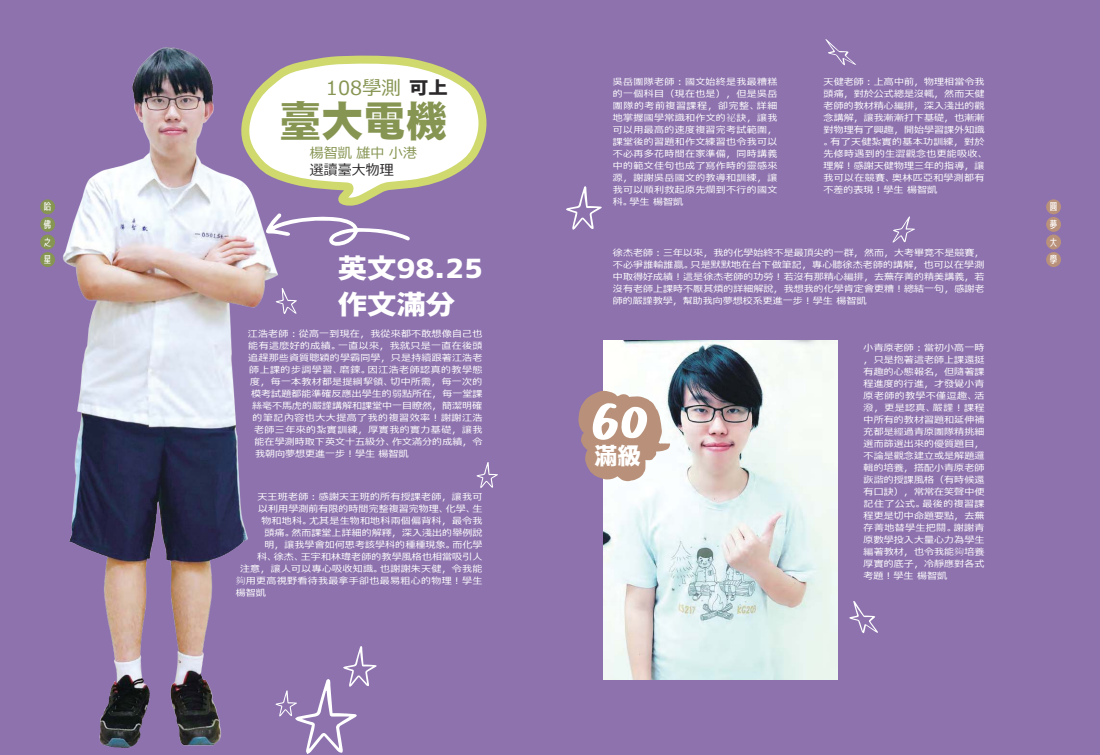
<style>
.page{position:relative;width:1100px;height:755px;background:#fff}
.page>*{position:absolute;margin:0;border:0;box-sizing:border-box;transform-origin:0 0}
.t1{font:60.2px "tams font 015";color:#fff}
.t2{font:42px "DF Gothic EB WIN RKSJ H";color:#869552}
.t3{font:26.4px/35.2px "Corporate Logo Bold";color:#fff;scale:1.11 1}
.t4{font:23.4px "DF Gothic EB WIN RKSJ H";color:#fff}
.t5{font:19.5px "Meiryo UI";color:#869552}
.t6{font:17.4px "Corporate Logo Bold";color:#2c292a;scale:1.11 1}
.t7{font:14px "Meiryo UI";color:#869552}
.t8{font:14px "Meiryo UI";color:#2c292a}
.t9{font:10.1px/17.6px "Senobi Gothic Regular";color:#fff;text-align:justify}
.t10{font:9px/12px "Meiryo UI";letter-spacing:.02em;color:#fff;text-align:justify;scale:1.11 1}
.t11{font:9px "Meiryo UI";letter-spacing:.045em;color:#fff;scale:1.11 1}
.t12{font:9px "Meiryo UI";color:#fff;scale:1.11 1}
.t13{font:9px "Meiryo UI";letter-spacing:.04em;color:#fff;scale:1.11 1}
.s1{font-family:"Adobe Ming Std";font-weight:300}
</style>
<div class="page">
<div style="left:0;top:0;width:1100px;height:754px;background:#8d72ae"></div>
<img style="left:603px;top:340px;width:235px;height:338px">
<div style="left:40px;top:199px;width:15px;height:15px;background:#869552;border-radius:7px"></div>
<div style="left:40px;top:217px;width:15px;height:15px;background:#869552;border-radius:7px"></div>
<div style="left:40px;top:234px;width:15px;height:15px;background:#869552;border-radius:7px"></div>
<div style="left:40px;top:252px;width:15px;height:15px;background:#869552;border-radius:7px"></div>
<div style="left:1046px;top:199px;width:15px;height:15px;background:#b9917a;border-radius:50%"></div>
<div style="left:1046px;top:217px;width:15px;height:15px;background:#b9917a;border-radius:7px"></div>
<div style="left:1046px;top:234px;width:15px;height:15px;background:#b9917a;border-radius:50%"></div>
<div style="left:1046px;top:252px;width:15px;height:15px;background:#b9917a;border-radius:50%"></div>
<svg style="left:291px;top:55px;width:196px;height:151px"></svg>
<svg style="left:291px;top:216px;width:119px;height:29px"></svg>
<img style="left:48px;top:47px;width:243px;height:701px">
<svg style="left:578px;top:390px;width:92px;height:91px;background:#c1a397"></svg>
<svg style="left:476px;top:462px;width:22px;height:26px"></svg>
<svg style="left:276px;top:288px;width:21px;height:26px"></svg>
<svg style="left:566px;top:186px;width:36px;height:44px"></svg>
<svg style="left:825px;top:39px;width:31px;height:26px"></svg>
<svg style="left:892px;top:216px;width:23px;height:26px"></svg>
<svg style="left:849px;top:601px;width:29px;height:31px"></svg>
<svg style="left:275px;top:645px;width:102px;height:108px"></svg>
<p class="t10" style="left:823px;top:76px;width:146px">天健老師：上高中前，物理相當令我頭痛，對於公式總是沒輒，然而天健老師的教材精心編排，深入淺出的觀念講解，讓我漸漸打下基礎，也漸漸對物理有了興趣，開始學習課外知識。有了天健紮實的基本功訓練，對於先修時遇到的生澀觀念也更能吸收、理解！感謝天健物理三年的指導，讓我可以在競賽、奧林匹亞和學測都有不差的表現！學生 楊智凱</p>
<p class="t10" style="left:613px;top:76px;width:150px">吳岳團隊老師：國文始終是我最糟糕的一個科目（現在也是），但是吳岳團隊的考前複習課程，卻完整、詳細地掌握國學常識和作文的<span class="s1">袐</span>訣，讓我可以用最高的速度複習完考試範圍，課堂後的習題和作文練習也令我可以不必再多花時間在家準備，同時講義中的範文佳句也成了寫作時的靈感來源，謝謝吳岳國文的教導和訓練，讓我可以順利救起原先爛到不行的國文科。學生 楊智凱</p>
<h3 class="t5" style="left:326px;top:74px;width:77px">108學測</h3>
<h2 class="t2" style="left:279px;top:99px;width:169px">臺大電機</h2>
<h3 class="t6" style="left:409px;top:76px;width:36px">可上</h3>
<h3 class="t7" style="left:310px;top:143px;width:109px">楊智凱 雄中 小港</h3>
<h3 class="t8" style="left:310px;top:160px;width:85px">選讀臺大物理</h3>
<p class="t9" style="left:43px;top:198px;width:12px">哈佛之星</p>
<p class="t9" style="left:1048px;top:198px;width:12px">圓夢大學</p>
<p class="t10" style="left:613px;top:247px;width:336px">徐杰老師：三年以來，我的化學始終不是最頂尖的一群，然而，大考畢竟不是競賽，不必爭誰輸誰贏。只是默默地在台下做筆記，專心聽徐杰老師的講解，也可以在學測中取得好成績！這是徐杰老師的功勞！若沒有那精心編排，去蕪存菁的精美講義，若沒有老師上課時不厭其煩的詳細解說，我想我的化學肯定會更糟！總結一句，感謝老師的嚴謹教學，幫助我向夢想校系更進一步！學生 楊智凱</p>
<h3 class="t3" style="left:338px;top:249px;width:132px">英文98.25作文滿分</h3>
<p class="t10" style="left:248px;top:328px;width:213px">江浩老師：從高一到現在，我從來都不敢想像自己也</p>
<p class="t10" style="left:248px;top:340px;width:212px">能有這麼好的成績。一直以來，我就只是一直在後頭</p>
<p class="t10" style="left:248px;top:352px;width:212px">追趕那些資質聰穎的學霸同學，只是持續跟著江浩老</p>
<p class="t11" style="left:249px;top:363px;width:212px">師上課的步調學習、磨鍊。因江浩老師認真的教學態</p>
<p class="t10" style="left:250px;top:376px;width:211px">度，每一本教材都是提綱挈領、切中所需，每一次的</p>
<p class="t10" style="left:251px;top:388px;width:210px">模考試題都能準確反應出學生的弱點所在，每一堂課</p>
<p class="t12" style="left:252px;top:399px;width:209px">絲亳不馬虎的嚴謹講解和課堂中一目瞭然，簡潔明確</p>
<p class="t11" style="left:253px;top:411px;width:209px">的筆記內容也大大提高了我的複習效率！謝謝江浩</p>
<p class="t13" style="left:254px;top:423px;width:207px">老師三年來的紮實訓練，厚實我的實力基礎，讓我</p>
<p class="t10" style="left:255px;top:436px;width:207px">能在學測時取下英文十五級分、作文滿分的成績，令</p>
<p class="t12" style="left:255px;top:447px;width:140px">我朝向夢想更進一步！學生 楊智凱</p>
<p class="t10" style="left:257px;top:491px;width:204px">天王班老師：感謝天王班的所有授課老師，讓我可</p>
<p class="t10" style="left:258px;top:503px;width:203px">以利用學測前有限的時間完整複習完物理、化學、生</p>
<p class="t10" style="left:261px;top:515px;width:201px">物和地科。尤其是生物和地科兩個偏背科，最令我</p>
<p class="t10" style="left:265px;top:527px;width:198px">頭痛。然而課堂上詳細的解釋，深入淺出的舉例說</p>
<p class="t10" style="left:264px;top:539px;width:198px">明，讓我學會如何思考該學科的種種現象。而化學</p>
<p class="t10" style="left:257px;top:551px;width:205px">科、徐杰、王宇和林瑋老師的教學風格也相當吸引人</p>
<p class="t10" style="left:240px;top:563px;width:220px">注意，讓人可以專心吸收知識。也謝謝朱天健，令我能</p>
<p class="t10" style="left:236px;top:575px;width:224px"><span class="s1">夠</span>用更高視野看待我最拿手卻也最易粗心的物理！學生</p>
<p class="t10" style="left:236px;top:587px;width:29px">楊智凱</p>
<h1 class="t1" style="left:591px;top:383px;width:59px">60</h1>
<h3 class="t4" style="left:594px;top:443px;width:48px">滿級</h3>
<p class="t10" style="left:864px;top:342px;width:110px">小青原老師：當初小高一時，只是抱著這老師上課還挺有趣的心態報名，但隨著課程進度的行進，才發覺小青原老師的教學不僅逗趣、活潑，更是認真、嚴謹！課程中所有的教材習題和延伸補充都是經過青原團隊精挑細選而篩選出來的優質題目，不論是觀念建立或是解題邏輯的培養，搭配小青原老師詼諧的授課風格（有時候還有口訣），常常在笑聲中便記住了公式。最後的複習課程更是切中命題要點，去蕪存菁地替學生把關。謝謝青原數學投入大量心力為學生編著教材，也令我能<span class="s1">夠</span>培養厚實的底子，冷靜應對各式考題！學生 楊智凱</p>
</div>
